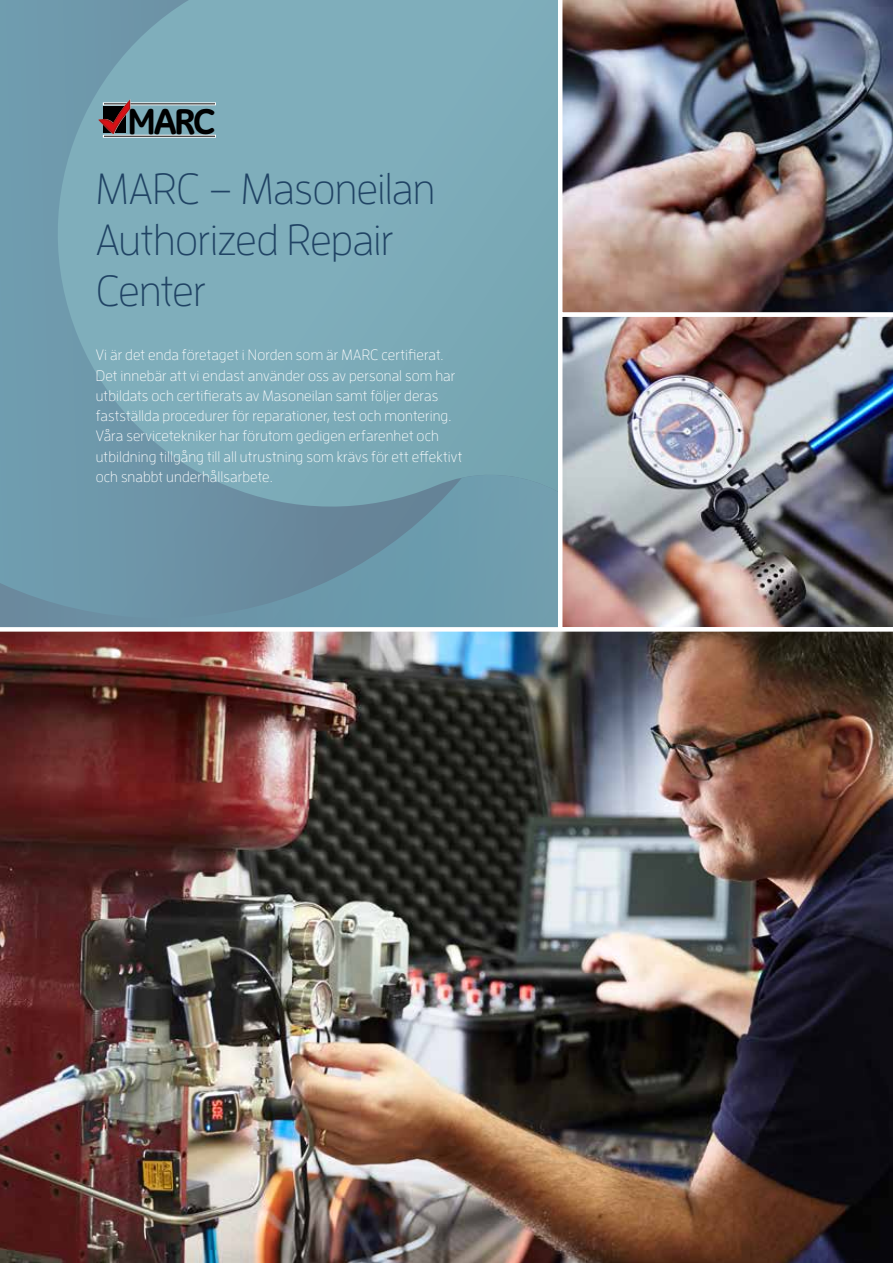
<style>
.page{position:relative;width:893px;height:1263px;background:#fff}
.page>*{position:absolute;margin:0;border:0;box-sizing:border-box;transform-origin:0 0}
.t1{font:300 43.5px/51px "Enzo OT";letter-spacing:-.02em;color:#204364}
.t2{font:800 36.6px "GE Inspira";color:#000}
.t3{font:300 15px/20.2px "Enzo OT";letter-spacing:.005em;color:#fff}
</style>
<div class="page">
<svg style="left:0;top:0;width:558px;height:627px;background:#77a4b3"></svg>
<img style="left:562px;top:0;width:331px;height:312px">
<img style="left:562px;top:312px;width:331px;height:315px">
<img style="left:0;top:627px;width:893px;height:636px">
<svg style="left:98px;top:99px;width:33px;height:37px"></svg>
<h2 class="t2" style="left:127px;top:100px;width:89px">MARC</h2>
<h1 class="t1" style="left:96px;top:162px;width:341px">MARC – Masoneilan<br>Authorized Repair<br>Center</h1>
<p class="t3" style="left:96px;top:345px;width:368px">Vi är det enda företaget i Norden som är MARC certifierat.<br>Det innebär att vi endast använder oss av personal som har utbildats och certifierats av Masoneilan samt följer deras fastställda procedurer för reparationer, test och montering.<br>Våra servicetekniker har förutom gedigen erfarenhet och utbildning tillgång till all utrustning som krävs för ett effektivt och snabbt underhållsarbete.</p>
</div>
